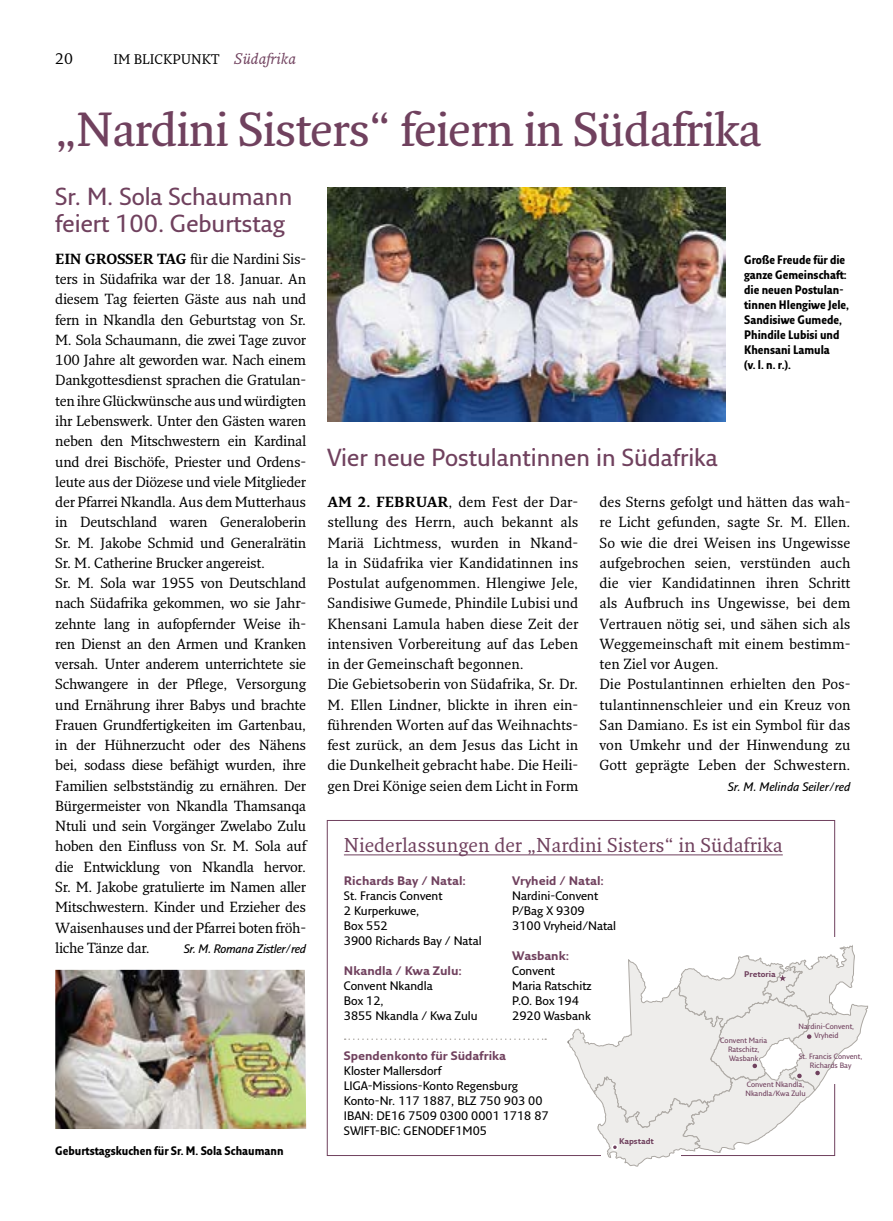
<style>
.page{position:relative;width:893px;height:1221px;background:#fff}
.page>*{position:absolute;margin:0;border:0;box-sizing:border-box;transform-origin:0 0}
.t1{font:600 46.5px "Fresco Std";letter-spacing:-.02em;color:#70415e}
.t2{font:600 24px/27px "Fresco Sans Std";color:#70415e}
.t3{font:19.5px "Fresco Std";color:#70415e}
.t4{font:15px "Fresco Std";color:#000}
.t5{font:14.25px/20.2px "Fresco Std";letter-spacing:-.02em;color:#000}
.t6{font:14.25px/20.2px "Fresco Std";color:#000}
.t7{font:13.5px "Fresco Std";color:#000}
.t8{font:600 12px/15px "Fresco Sans Std";color:#000}
.t9{font:700 12px/15px "Fresco Sans Con";color:#000}
.t10{font:700 12px "Fresco Sans Std";color:#70415e}
.t11{font:italic 600 12px "Fresco Sans Std";letter-spacing:-.01em;color:#000}
.t12{font:700 8.1px "Fresco Sans Std";color:#70415e}
.t13{font:600 7.5px/9px "Fresco Sans Std";color:#70415e;text-align:center}
.s1{font-style:italic;font-size:15px;color:#70415e}
.s2{font-weight:700}
</style>
<div class="page">
<hr style="left:344px;top:854px;width:439px;height:1px;background:#70415e">
<svg style="left:567px;top:918px;width:301px;height:249px"></svg>
<div style="left:612px;top:1143px;width:6px;height:7px;border:2px solid #fff;border-radius:50%"></div>
<svg style="left:345px;top:1038px;width:201px;height:1px"></svg>
<img style="left:327px;top:187px;width:398px;height:234px">
<img style="left:55px;top:969px;width:251px;height:159px">
<p class="t4" style="left:55px;top:49px;width:19px">20</p>
<p class="t7" style="left:114px;top:50px;width:184px">IM BLICKPUNKT <span class="s1">Südafrika</span></p>
<h1 class="t1" style="left:55px;top:100px;width:708px">„Nardini Sisters“ feiern in Südafrika</h1>
<h2 class="t2" style="left:55px;top:183px;width:239px">Sr. M. Sola Schaumann feiert 100. Geburtstag</h2>
<p class="t5" style="left:55px;top:248px;width:252px"><span class="s2">EIN GROSSER TAG</span> für die Nardini Sis&shy;ters in Südafrika war der 18. Januar. An diesem Tag feierten Gäste aus nah und fern in Nkandla den Geburtstag von Sr.<br>M. Sola Schaumann, die zwei Tage zuvor 100 Jahre alt geworden war. Nach einem Dankgottesdienst sprachen die Gratulan&shy;ten ihre Glückwünsche aus und würdigten ihr Lebenswerk. Unter den Gästen waren neben den Mitschwestern ein Kardinal und drei Bischöfe, Priester und Ordens&shy;leute aus der Diözese und viele Mitglieder der Pfarrei Nkandla. Aus dem Mutterhaus in Deutschland waren Generaloberin Sr. M. Jakobe Schmid und Generalrätin Sr. M. Catherine Brucker angereist.<br>Sr. M. Sola war 1955 von Deutschland nach Südafrika gekommen, wo sie Jahr&shy;zehnte lang in aufopfernder Weise ih&shy;ren Dienst an den Armen und Kranken versah. Unter anderem unterrichtete sie Schwangere in der Pflege, Versorgung und Ernährung ihrer Babys und brachte Frauen Grundfertigkeiten im Gartenbau, in der Hühnerzucht oder des Nähens bei, sodass diese befähigt wurden, ihre Familien selbstständig zu ernähren. Der Bürgermeister von Nkandla Thamsanqa Ntuli und sein Vorgänger Zwelabo Zulu hoben den Einfluss von Sr. M. Sola auf die Entwicklung von Nkandla hervor.<br>Sr. M. Jakobe gratulierte im Namen aller Mitschwestern. Kinder und Erzieher des Waisenhauses und der Pfarrei boten fröh&shy;liche Tänze dar.</p>
<p class="t11" style="left:184px;top:941px;width:124px">Sr. M. Romana Zistler/red</p>
<p class="t9" style="left:55px;top:1142px;width:230px">Geburtstagskuchen für Sr. M. Sola Schaumann</p>
<p class="t9" style="left:744px;top:252px;width:106px">Große Freude für die ganze Gemeinschaft: die neuen Postulan&shy;tinnen Hlengiwe Jele,<br>Sandisiwe Gumede,<br>Phindile Lubisi und<br>Khensani Lamula<br>(v. l. n. r.).</p>
<h2 class="t2" style="left:327px;top:443px;width:392px">Vier neue Postulantinnen in Südafrika</h2>
<p class="t6" style="left:327px;top:491px;width:252px"><span class="s2">AM 2. FEBRUAR</span>, dem Fest der Dar&shy;stellung des Herrn, auch bekannt als Mariä Lichtmess, wurden in Nkand&shy;la in Südafrika vier Kandidatinnen ins Postulat aufgenommen. Hlengiwe Jele, Sandisiwe Gumede, Phindile Lubisi und Khensani Lamula haben diese Zeit der intensiven Vorbereitung auf das Leben in der Gemeinschaft begonnen.<br>Die Gebietsoberin von Südafrika, Sr. Dr.<br>M. Ellen Lindner, blickte in ihren ein&shy;führenden Worten auf das Weihnachts&shy;fest zurück, an dem Jesus das Licht in die Dunkelheit gebracht habe. Die Heili&shy;gen Drei Könige seien dem Licht in Form</p>
<p class="t6" style="left:600px;top:491px;width:252px">des Sterns gefolgt und hätten das wah&shy;re Licht gefunden, sagte Sr. M. Ellen.<br>So wie die drei Weisen ins Ungewisse aufgebrochen seien, verstünden auch die vier Kandidatinnen ihren Schritt als Aufbruch ins Ungewisse, bei dem Vertrauen nötig sei, und sähen sich als Weggemeinschaft mit einem bestimm&shy;ten Ziel vor Augen.<br>Die Postulantinnen erhielten den Pos&shy;tulantinnenschleier und ein Kreuz von San Damiano. Es ist ein Symbol für das von Umkehr und der Hinwendung zu Gott geprägte Leben der Schwestern.</p>
<p class="t11" style="left:728px;top:779px;width:124px">Sr. M. Melinda Seiler/red</p>
<h3 class="t3" style="left:344px;top:832px;width:440px">Niederlassungen der „Nardini Sisters“ in Südafrika</h3>
<p class="t10" style="left:344px;top:873px;width:123px">Richards Bay / Natal:</p>
<p class="t8" style="left:344px;top:888px;width:139px">St. Francis Convent<br>2 Kurperkuwe,<br>Box 552<br>3900 Richards Bay / Natal</p>
<p class="t10" style="left:344px;top:963px;width:119px">Nkandla / Kwa Zulu:</p>
<p class="t8" style="left:344px;top:978px;width:135px">Convent Nkandla<br>Box 12,<br>3855 Nkandla / Kwa Zulu</p>
<p class="t10" style="left:344px;top:1047px;width:164px">Spendenkonto für Südafrika</p>
<p class="t8" style="left:344px;top:1062px;width:206px">Kloster Mallersdorf<br>LIGA-Missions-Konto Regensburg<br>Konto-Nr. 117 1887, BLZ 750 903 00<br>IBAN: DE16 7509 0300 0001 1718 87<br>SWIFT-BIC: GENODEF1M05</p>
<p class="t10" style="left:512px;top:873px;width:93px">Vryheid / Natal:</p>
<p class="t8" style="left:512px;top:888px;width:105px">Nardini-Convent<br>P/Bag X 9309<br>3100 Vryheid/Natal</p>
<p class="t10" style="left:512px;top:948px;width:58px">Wasbank:</p>
<p class="t8" style="left:512px;top:963px;width:81px">Convent<br>Maria Ratschitz<br>P.O. Box 194<br>2920 Wasbank</p>
<p class="t12" style="left:619px;top:1135px;width:36px">Kapstadt</p>
<p class="t12" style="left:744px;top:968px;width:33px">Pretoria</p>
<p class="t13" style="left:799px;top:1021px;width:57px">Nardini-Convent,<br>Vryheid</p>
<p class="t13" style="left:720px;top:1035px;width:48px">Convent Maria<br>Ratschitz,<br>Wasbank</p>
<p class="t13" style="left:799px;top:1051px;width:65px">St. Francis Convent,<br>Richards Bay</p>
<p class="t13" style="left:745px;top:1079px;width:62px;text-align:left">Convent Nkandla,<br>Nkandla/Kwa Zulu</p>
</div>
